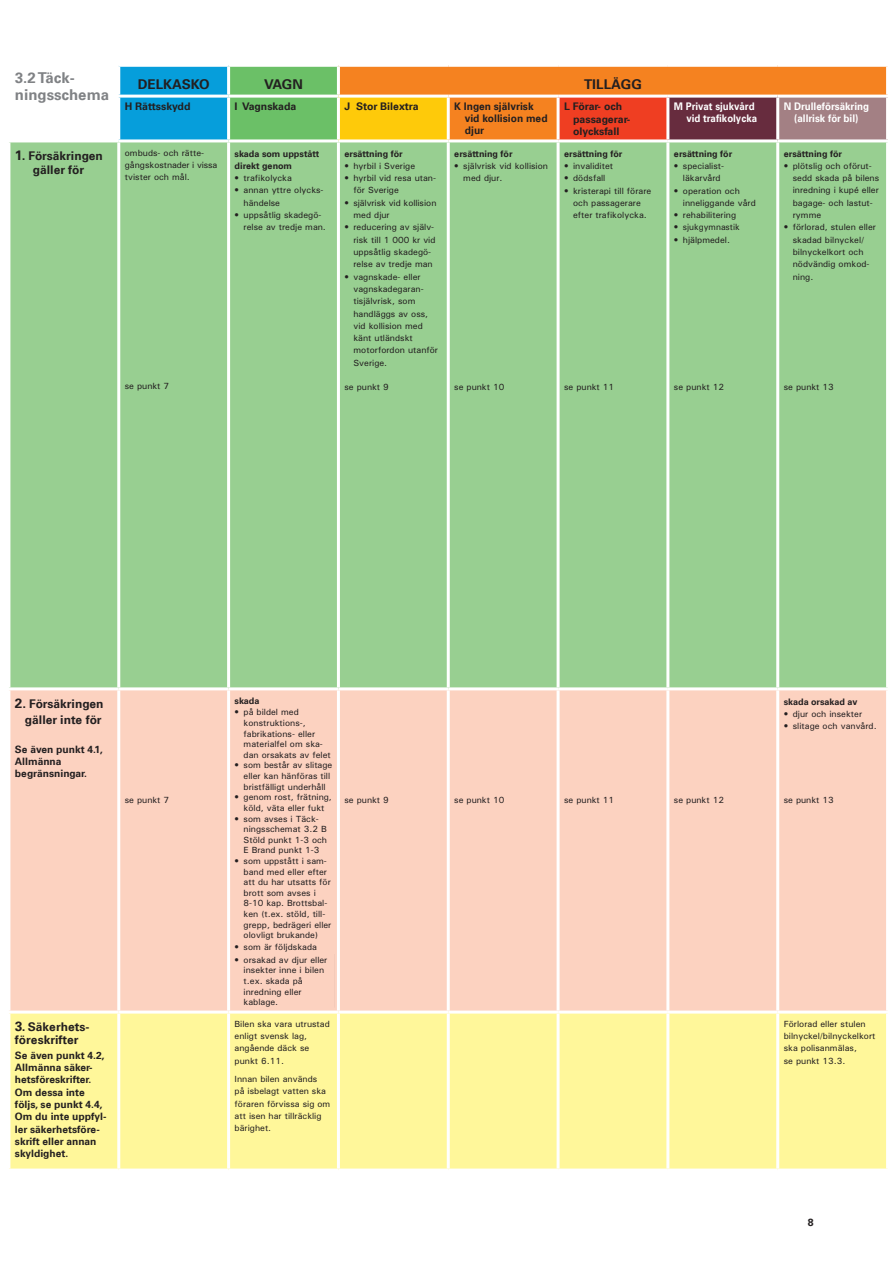
<style>
.page{position:relative;width:893px;height:1263px;background:#fff}
.page>*{position:absolute;margin:0;border:0;box-sizing:border-box;transform-origin:0 0}
.t1{font:700 15px/16.5px "Univers S";color:#808285}
.t2{font:700 13.5px "Univers S";color:#231f20}
.t3{font:700 12px/14.4px "Univers S";color:#231f20;text-align:center}
.t4{font:300 12px/12.3px "Univers S45";color:#231f20}
.t5{font:700 10.5px/12px "Univers S";color:#231f20}
.t6{font:700 10.5px/12px "Univers S";color:#fff;text-align:center;scale:.93 1}
.t7{font:700 10.5px "Univers S";color:#fff;scale:.92 1}
.t8{font:300 10.5px "Univers S45";color:#fff;scale:.92 1}
.t9{font:700 10.2px/12.3px "Univers S";color:#231f20}
.t10{font:9px/12.3px "Univers W1 Medium";color:#231f20}
.t11{font:700 9px/12.3px "Univers S";color:#231f20}
.s1{font-family:"Univers S";font-weight:700}
.s2{font-size:13.5px}
.s3{font-family:"Univers S";font-weight:700;font-size:13.5px}
</style>
<div class="page">
<svg style="left:120px;top:67px;width:766px;height:72px;background:#a49659"></svg>
<div style="left:338px;top:96px;width:110px;height:45px;background:#feca0a"></div>
<div style="left:558px;top:96px;width:110px;height:45px;background:#ef3e22"></div>
<div style="left:668px;top:96px;width:110px;height:45px;background:#672c3e"></div>
<div style="left:778px;top:96px;width:110px;height:45px;background:#a38084"></div>
<div style="left:10px;top:142px;width:876px;height:545px;background:#98cf91"></div>
<div style="left:10px;top:690px;width:876px;height:320px;background:#fcd2c0"></div>
<div style="left:10px;top:1013px;width:876px;height:155px;background:#fff79a"></div>
<hr style="left:227px;top:67px;width:3px;height:28px;background:#fff">
<hr style="left:337px;top:67px;width:3px;height:28px;background:#fff">
<hr style="left:117px;top:95px;width:112px;height:3px;background:#fff">
<hr style="left:229px;top:95px;width:109px;height:3px;background:#fff">
<hr style="left:227px;top:98px;width:3px;height:41px;background:#fff">
<hr style="left:338px;top:95px;width:110px;height:3px;background:#fff">
<hr style="left:337px;top:98px;width:3px;height:41px;background:#fff">
<hr style="left:448px;top:95px;width:110px;height:3px;background:#fff">
<hr style="left:447px;top:98px;width:3px;height:41px;background:#fff">
<hr style="left:558px;top:95px;width:110px;height:3px;background:#fff">
<hr style="left:557px;top:98px;width:3px;height:41px;background:#fff">
<hr style="left:668px;top:95px;width:110px;height:3px;background:#fff">
<hr style="left:666px;top:98px;width:3px;height:41px;background:#fff">
<hr style="left:778px;top:95px;width:111px;height:3px;background:#fff">
<hr style="left:776px;top:98px;width:3px;height:41px;background:#fff">
<hr style="left:886px;top:98px;width:3px;height:41px;background:#fff">
<hr style="left:117px;top:142px;width:3px;height:545px;background:#fff">
<hr style="left:227px;top:142px;width:3px;height:545px;background:#fff">
<hr style="left:338px;top:139px;width:110px;height:3px;background:#fff">
<hr style="left:337px;top:142px;width:3px;height:545px;background:#fff">
<hr style="left:447px;top:142px;width:3px;height:545px;background:#fff">
<hr style="left:558px;top:139px;width:110px;height:3px;background:#fff">
<hr style="left:557px;top:142px;width:3px;height:545px;background:#fff">
<hr style="left:668px;top:139px;width:110px;height:3px;background:#fff">
<hr style="left:666px;top:142px;width:3px;height:545px;background:#fff">
<hr style="left:778px;top:139px;width:111px;height:3px;background:#fff">
<hr style="left:776px;top:142px;width:3px;height:545px;background:#fff">
<hr style="left:117px;top:690px;width:3px;height:320px;background:#fff">
<hr style="left:227px;top:690px;width:3px;height:320px;background:#fff">
<hr style="left:337px;top:690px;width:3px;height:320px;background:#fff">
<hr style="left:447px;top:690px;width:3px;height:320px;background:#fff">
<hr style="left:557px;top:690px;width:3px;height:320px;background:#fff">
<hr style="left:666px;top:690px;width:3px;height:320px;background:#fff">
<hr style="left:776px;top:690px;width:3px;height:320px;background:#fff">
<hr style="left:117px;top:1013px;width:3px;height:155px;background:#fff">
<hr style="left:227px;top:1013px;width:3px;height:155px;background:#fff">
<hr style="left:337px;top:1013px;width:3px;height:155px;background:#fff">
<hr style="left:447px;top:1013px;width:3px;height:155px;background:#fff">
<hr style="left:557px;top:1013px;width:3px;height:155px;background:#fff">
<hr style="left:666px;top:1013px;width:3px;height:155px;background:#fff">
<hr style="left:776px;top:1013px;width:3px;height:155px;background:#fff">
<hr style="left:334px;top:954px;width:1px;height:54px;background:#231f20">
<h1 class="t1" style="left:15px;top:69px;width:96px">3.2 Täck&shy;ningsschema</h1>
<h2 class="t2" style="left:138px;top:76px;width:73px">DELKASKO</h2>
<h2 class="t2" style="left:264px;top:76px;width:40px">VAGN</h2>
<h2 class="t2" style="left:584px;top:76px;width:59px">TILLÄGG</h2>
<p class="t5" style="left:125px;top:101px;width:67px">H Rättsskydd</p>
<p class="t5" style="left:235px;top:101px;width:63px">I Vagnskada</p>
<p class="t5" style="left:344px;top:101px;width:76px">J Stor Bilextra</p>
<p class="t5" style="left:465px;top:101px;width:84px;text-indent:-11px">K Ingen självrisk vid kollision med djur</p>
<p class="t5" style="left:573px;top:100px;width:59px;text-indent:-9px">L Förar- och passagerar&shy;olycksfall</p>
<p class="t7" style="left:674px;top:100px;width:89px">M Privat sjukvård</p>
<p class="t8" style="left:686px;top:112px;width:78px"><span class="s1">vid</span> trafikolycka</p>
<p class="t6" style="left:784px;top:101px;width:93px">N Drulleförsäkring (allrisk för bil)</p>
<h3 class="t3" style="left:15px;top:148px;width:89px"><span class="s2">1.</span> Försäkringen gäller för</h3>
<p class="t10" style="left:125px;top:146px;width:94px">ombuds- och rätte&shy;gångskostnader i vissa tvister och mål.</p>
<p class="t11" style="left:235px;top:147px;width:86px">skada som uppstått direkt genom</p>
<p class="t10" style="left:235px;top:172px;width:59px">• trafikolycka</p>
<p class="t10" style="left:244px;top:184px;width:82px;text-indent:-9px">• annan yttre olycks&shy;händelse</p>
<p class="t10" style="left:244px;top:209px;width:84px;text-indent:-9px">• uppsåtlig skadegö&shy;relse av tredje man.</p>
<p class="t10" style="left:125px;top:380px;width:46px">se punkt 7</p>
<p class="t11" style="left:344px;top:147px;width:60px">ersättning för</p>
<p class="t10" style="left:344px;top:159px;width:72px">• hyrbil i Sverige</p>
<p class="t10" style="left:353px;top:172px;width:84px;text-indent:-9px">• hyrbil vid resa utan&shy;för Sverige</p>
<p class="t10" style="left:353px;top:196px;width:85px;text-indent:-9px">• självrisk vid kollision med djur</p>
<p class="t10" style="left:353px;top:221px;width:84px;text-indent:-9px">• reducering av själv&shy;risk till 1 000 kr vid uppsåtlig skadegö&shy;relse av tredje man</p>
<p class="t10" style="left:353px;top:270px;width:86px;text-indent:-9px">• vagnskade- eller vagnskadegaran&shy;tisjälvrisk, som handläggs av oss, vid kollision med känt utländskt motorfordon utanför<br>Sverige.</p>
<p class="t10" style="left:344px;top:381px;width:46px">se punkt 9</p>
<p class="t11" style="left:454px;top:147px;width:60px">ersättning för</p>
<p class="t10" style="left:463px;top:160px;width:86px;text-indent:-9px">• självrisk vid kollision med djur.</p>
<p class="t10" style="left:454px;top:381px;width:52px">se punkt 10</p>
<p class="t11" style="left:564px;top:147px;width:60px">ersättning för</p>
<p class="t10" style="left:564px;top:160px;width:51px">• invaliditet</p>
<p class="t10" style="left:564px;top:172px;width:43px">• dödsfall</p>
<p class="t10" style="left:564px;top:184px;width:89px;text-align:center">• kristerapi till förare och passagerare efter trafikolycka.</p>
<p class="t10" style="left:564px;top:381px;width:52px">se punkt 11</p>
<p class="t11" style="left:674px;top:147px;width:60px">ersättning för</p>
<p class="t10" style="left:683px;top:160px;width:43px;text-indent:-9px">• specialist&shy;läkarvård</p>
<p class="t10" style="left:683px;top:184px;width:74px;text-indent:-9px">• operation och inneliggande vård</p>
<p class="t10" style="left:674px;top:209px;width:64px">• rehabilitering</p>
<p class="t10" style="left:674px;top:221px;width:67px">• sjukgymnastik</p>
<p class="t10" style="left:674px;top:233px;width:58px">• hjälpmedel.</p>
<p class="t10" style="left:674px;top:381px;width:52px">se punkt 12</p>
<p class="t11" style="left:784px;top:147px;width:60px">ersättning för</p>
<p class="t10" style="left:793px;top:159px;width:88px;text-indent:-9px">• plötslig och oförut&shy;sedd skada på bilens inredning i kupé eller bagage- och lastut&shy;rymme</p>
<p class="t10" style="left:793px;top:221px;width:85px;text-indent:-9px">• förlorad, stulen eller skadad bilnyckel/ bilnyckelkort och nödvändig omkod&shy;ning.</p>
<p class="t10" style="left:784px;top:381px;width:52px">se punkt 13</p>
<h3 class="t3" style="left:15px;top:695px;width:90px;line-height:16.2px;text-align:right"><span class="s2">2.</span> Försäkringen gäller inte för</h3>
<p class="t9" style="left:15px;top:743px;width:90px">Se även punkt 4.1,<br>Allmänna begränsningar.</p>
<p class="t10" style="left:125px;top:793px;width:46px">se punkt 7</p>
<h3 class="t4" style="left:15px;top:1021px;width:76px"><span class="s3">3.</span> Säkerhets&shy;föreskrifter</h3>
<p class="t9" style="left:15px;top:1049px;width:93px">Se även punkt 4.2,<br>Allmänna säker&shy;hetsföreskrifter.<br>Om dessa inte följs, se punkt 4.4,<br>Om du inte uppfyl&shy;ler säkerhetsföre&shy;skrift eller annan skyldighet.</p>
<p class="t11" style="left:235px;top:695px;width:26px">skada</p>
<p class="t10" style="left:244px;top:707px;width:89px;line-height:10.6px;text-indent:-9px">• på bildel med konstruktions-, fabrikations- eller materialfel om ska&shy;dan orsakats av felet</p>
<p class="t10" style="left:244px;top:760px;width:90px;line-height:10.6px;text-indent:-9px">• som består av slitage eller kan hänföras till bristfälligt underhåll</p>
<p class="t10" style="left:235px;top:792px;width:99px;line-height:10.6px;text-align:center">• genom rost, frätning, köld, väta eller fukt</p>
<p class="t10" style="left:244px;top:813px;width:85px;line-height:10.6px;text-indent:-9px">• som avses i Täck&shy;ningsschemat 3.2 B<br>Stöld punkt 1-3 och<br>E Brand punkt 1-3</p>
<p class="t10" style="left:244px;top:855px;width:89px;line-height:10.6px;text-indent:-9px">• som uppstått i sam&shy;band med eller efter att du har utsatts för brott som avses i<br>8-10 kap. Brottsbal&shy;ken (t.ex. stöld, till&shy;grepp, bedrägeri eller olovligt brukande)</p>
<p class="t10" style="left:235px;top:941px;width:84px">• som är följdskada</p>
<p class="t10" style="left:244px;top:954px;width:85px;line-height:10.6px;text-indent:-9px">• orsakad av djur eller insekter inne i bilen t.ex. skada på inredning eller kablage.</p>
<p class="t10" style="left:235px;top:1017px;width:97px">Bilen ska vara utrustad enligt svensk lag, angående däck se punkt 6.11.</p>
<p class="t10" style="left:235px;top:1073px;width:97px">Innan bilen används<br>på isbelagt vatten ska föraren förvissa sig om att isen har tillräcklig bärighet.</p>
<p class="t10" style="left:344px;top:793px;width:46px">se punkt 9</p>
<p class="t10" style="left:454px;top:793px;width:52px">se punkt 10</p>
<p class="t10" style="left:564px;top:793px;width:52px">se punkt 11</p>
<p class="t10" style="left:674px;top:793px;width:52px">se punkt 12</p>
<p class="t11" style="left:784px;top:695px;width:75px">skada orsakad av</p>
<p class="t10" style="left:784px;top:707px;width:80px">• djur och insekter</p>
<p class="t10" style="left:784px;top:720px;width:95px">• slitage och vanvård.</p>
<p class="t10" style="left:784px;top:794px;width:52px">se punkt 13</p>
<p class="t10" style="left:784px;top:1017px;width:93px">Förlorad eller stulen bilnyckel/bilnyckelkort ska polisanmälas,<br>se punkt 13.3.</p>
<p class="t5" style="left:808px;top:1216px;width:7px">8</p>
</div>
